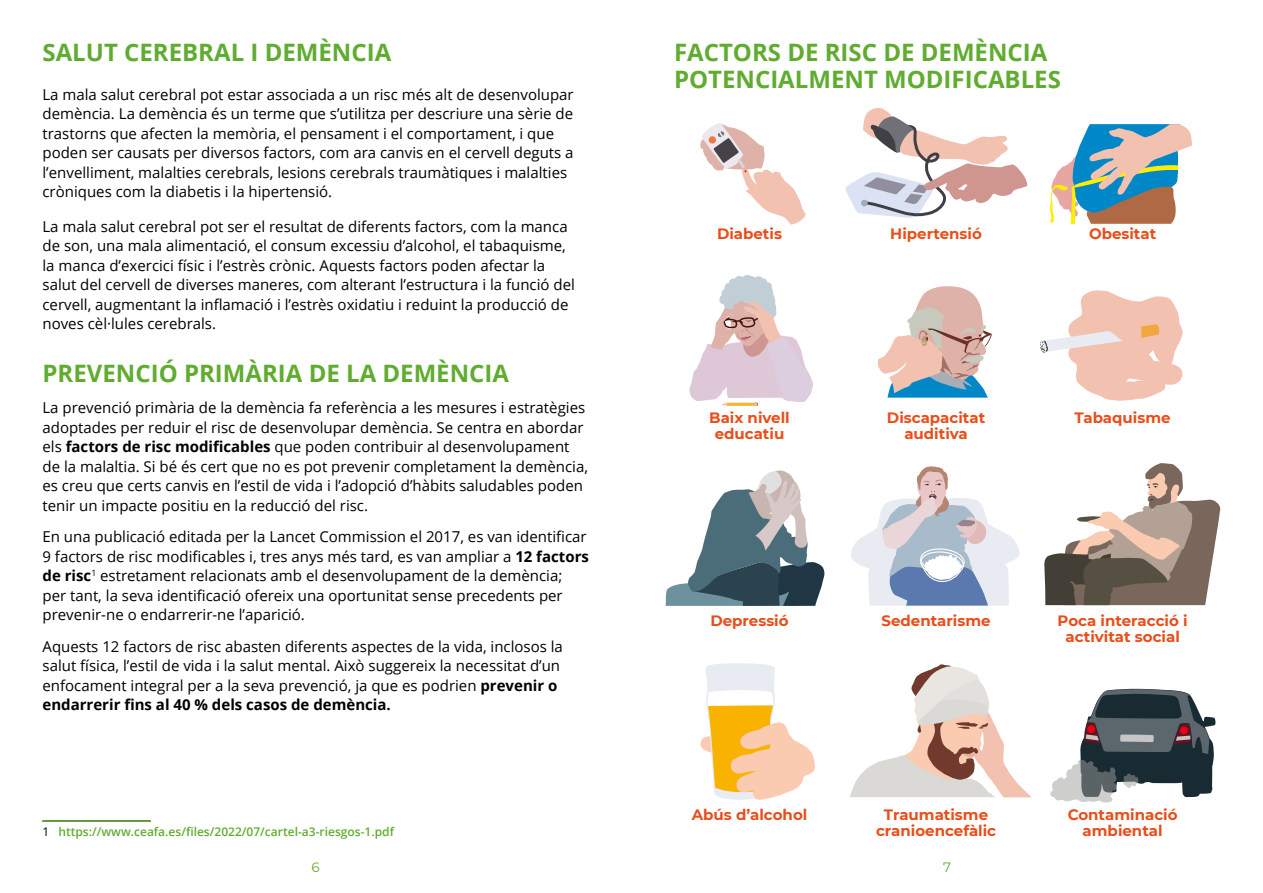
<style>
.page{position:relative;width:1263px;height:893px;background:#fff}
.page>*{position:absolute;margin:0;border:0;box-sizing:border-box;transform-origin:0 0}
.t1{font:700 24px/27px "Open Sans";color:#60ac30}
.t2{font:15px/19.5px "Open Sans";color:#000}
.t3{font:700 15px/16.2px "Montserrat";color:#e94e1a;text-align:center}
.t4{font:700 14.85px/17.9px "Montserrat";color:#e94e1a;text-align:center}
.t5{font:13.5px "Montserrat";color:#60ac30}
.t6{font:600 12px "Open Sans";color:#60ac30}
.s1{font-weight:700}
.s2{font-weight:400;color:#000}
</style>
<div class="page">
<hr style="left:43px;top:820px;width:108px;height:2px;background:#60ac30">
<svg style="left:700px;top:123px;width:106px;height:102px"></svg>
<svg style="left:845px;top:107px;width:182px;height:111px"></svg>
<svg style="left:1050px;top:124px;width:142px;height:100px"></svg>
<svg style="left:689px;top:275px;width:124px;height:131px"></svg>
<svg style="left:1040px;top:290px;width:143px;height:111px"></svg>
<svg style="left:666px;top:470px;width:159px;height:136px"></svg>
<svg style="left:878px;top:286px;width:114px;height:112px"></svg>
<svg style="left:851px;top:466px;width:169px;height:140px"></svg>
<svg style="left:1044px;top:463px;width:176px;height:142px"></svg>
<svg style="left:700px;top:663px;width:115px;height:137px"></svg>
<svg style="left:850px;top:664px;width:181px;height:133px"></svg>
<svg style="left:1050px;top:689px;width:165px;height:114px"></svg>
<h1 class="t1" style="left:43px;top:38px;width:350px">SALUT CEREBRAL I DEMÈNCIA</h1>
<p class="t2" style="left:43px;top:84px;width:533px">La mala salut cerebral pot estar associada a un risc més alt de desenvolupar demència. La demència és un terme que s’utilitza per descriure una sèrie de trastorns que afecten la memòria, el pensament i el comportament, i que poden ser causats per diversos factors, com ara canvis en el cervell deguts a l’envelliment, malalties cerebrals, lesions cerebrals traumàtiques i malalties cròniques com la diabetis i la hipertensió.</p>
<p class="t2" style="left:43px;top:216px;width:534px">La mala salut cerebral pot ser el resultat de diferents factors, com la manca de son, una mala alimentació, el consum excessiu d’alcohol, el tabaquisme, la manca d’exercici físic i l’estrès crònic. Aquests factors poden afectar la salut del cervell de diverses maneres, com alterant l’estructura i la funció del cervell, augmentant la inflamació i l’estrès oxidatiu i reduint la producció de noves cèl·lules cerebrals.</p>
<h1 class="t1" style="left:43px;top:359px;width:468px">PREVENCIÓ PRIMÀRIA DE LA DEMÈNCIA</h1>
<p class="t2" style="left:43px;top:398px;width:547px">La prevenció primària de la demència fa referència a les mesures i estratègies adoptades per reduir el risc de desenvolupar demència. Se centra en abordar els <span class="s1">factors de risc modificables</span> que poden contribuir al desenvolupament de la malaltia. Si bé és cert que no es pot prevenir completament la demència, es creu que certs canvis en l’estil de vida i l’adopció d’hàbits saludables poden tenir un impacte positiu en la reducció del risc.</p>
<p class="t2" style="left:43px;top:527px;width:548px">En una publicació editada per la Lancet Commission el 2017, es van identificar 9 factors de risc modificables i, tres anys més tard, es van ampliar a <span class="s1">12 factors de risc</span><sup>1</sup> estretament relacionats amb el desenvolupament de la demència; per tant, la seva identificació ofereix una oportunitat sense precedents per prevenir-ne o endarrerir-ne l’aparició.</p>
<p class="t2" style="left:43px;top:636px;width:522px">Aquests 12 factors de risc abasten diferents aspectes de la vida, inclosos la salut física, l’estil de vida i la salut mental. Això suggereix la necessitat d’un enfocament integral per a la seva prevenció, ja que es podrien <span class="s1">prevenir o endarrerir fins al 40 % dels casos de demència.</span></p>
<p class="t6" style="left:43px;top:823px;width:353px"><span class="s2">1</span> https://www.ceafa.es/files/2022/07/cartel-a3-riesgos-1.pdf</p>
<h1 class="t1" style="left:674px;top:38px;width:388px">FACTORS DE RISC DE DEMÈNCIA<br>POTENCIALMENT MODIFICABLES</h1>
<p class="t3" style="left:717px;top:225px;width:66px">Diabetis</p>
<p class="t3" style="left:890px;top:225px;width:93px">Hipertensió</p>
<p class="t3" style="left:1089px;top:225px;width:69px">Obesitat</p>
<p class="t4" style="left:715px;top:225px;width:71px">Diabetes</p>
<p class="t4" style="left:890px;top:225px;width:103px">Hipertensión</p>
<p class="t4" style="left:1088px;top:225px;width:76px">Obesidad</p>
<p class="t3" style="left:709px;top:408px;width:82px">Baix nivell educatiu</p>
<p class="t3" style="left:887px;top:408px;width:100px">Discapacitat auditiva</p>
<p class="t3" style="left:1074px;top:408px;width:98px">Tabaquisme</p>
<p class="t4" style="left:711px;top:408px;width:79px;text-align:left">Bajo nivel educativo</p>
<p class="t4" style="left:886px;top:408px;width:107px">Discapacidad auditiva</p>
<p class="t4" style="left:1078px;top:408px;width:97px">Tabaquismo</p>
<p class="t3" style="left:710px;top:611px;width:80px">Depressió</p>
<p class="t3" style="left:881px;top:611px;width:111px">Sedentarisme</p>
<p class="t3" style="left:1057px;top:611px;width:132px">Poca interacció i activitat social</p>
<p class="t4" style="left:722px;top:612px;width:69px">epr ión</p>
<p class="t4" style="left:886px;top:612px;width:110px">Sedentarismo</p>
<p class="t4" style="left:1044px;top:612px;width:160px;text-align:left">Escasa interacción y actividades sociales</p>
<p class="t3" style="left:876px;top:806px;width:122px">Traumatisme cranioencefàlic</p>
<p class="t3" style="left:1068px;top:806px;width:111px">Contaminació ambiental</p>
<p class="t3" style="left:692px;top:806px;width:117px">Abús d’alcohol</p>
<p class="t4" style="left:682px;top:806px;width:136px">Abuso de alcohol</p>
<p class="t4" style="left:873px;top:806px;width:135px">Traumatismo craneoencefálico</p>
<p class="t4" style="left:1064px;top:806px;width:121px">Contaminación ambiental</p>
<p class="t5" style="left:312px;top:858px;width:10px">6</p>
<p class="t5" style="left:943px;top:858px;width:9px">7</p>
</div>
